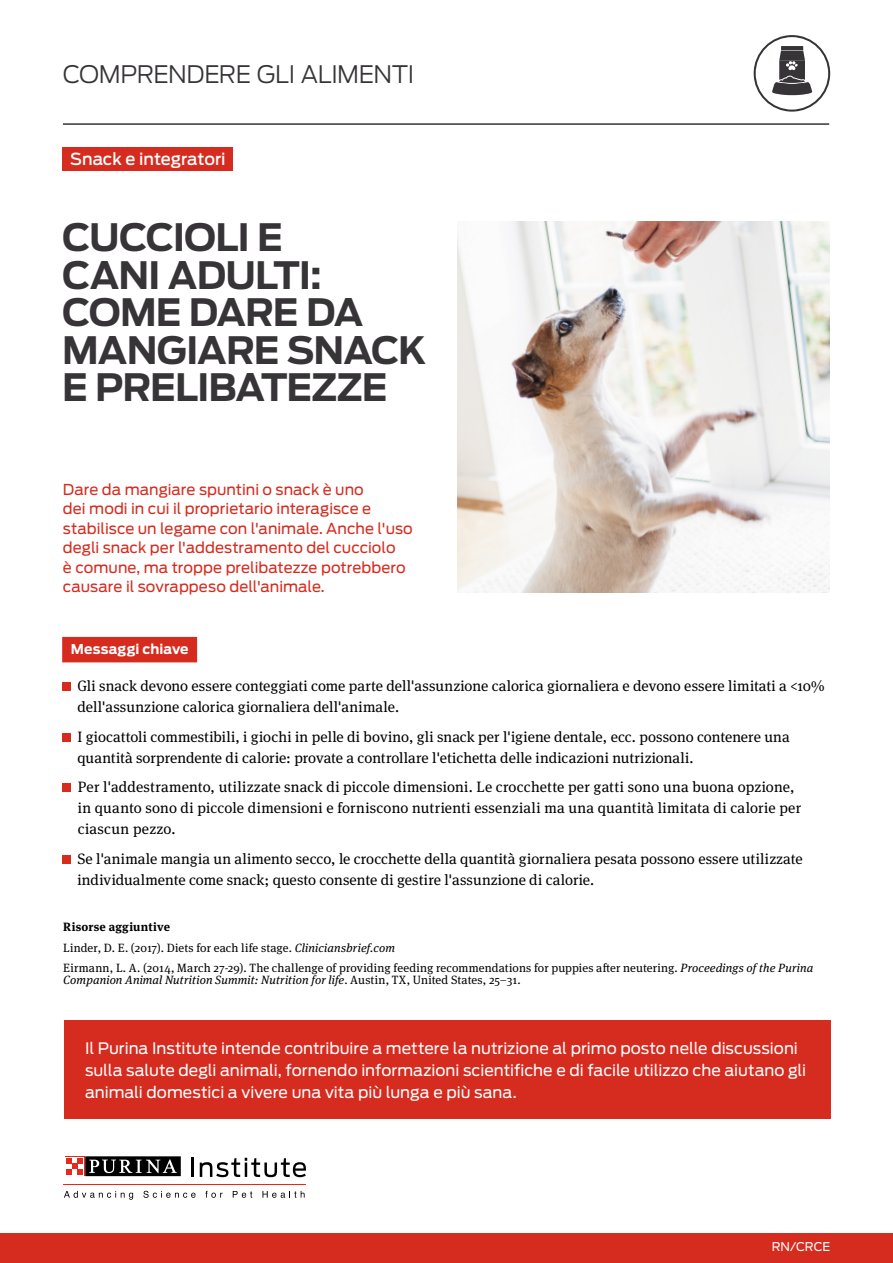
<style>
.page{position:relative;width:893px;height:1263px;background:#fff}
.page>*{position:absolute;margin:0;border:0;box-sizing:border-box;transform-origin:0 0}
.t1{font:700 37.5px/37.5px "Antenna";letter-spacing:-.03em;color:#373437}
.t2{font:300 24px "Antenna";letter-spacing:-.02em;color:#373437}
.t3{font:500 16.5px "Antenna";letter-spacing:-.005em;color:#fff}
.t4{font:15.75px/21.8px "Antenna";color:#fff}
.t5{font:15px/21px "Meta Serif Pro";letter-spacing:.005em;color:#000}
.t6{font:15px/19.5px "Antenna";color:#d62b1f}
.t7{font:700 13.5px "Antenna";letter-spacing:.005em;color:#fff}
.t8{font:12px/20.5px "Meta Serif Pro";letter-spacing:.01em;color:#000}
.t9{font:italic 12px "Meta Serif Pro";letter-spacing:.01em;color:#000}
.t10{font:12px "Antenna";letter-spacing:-.005em;color:#fff}
.s1{font-weight:700}
.s2{font-style:italic}
.s3{font-style:normal}
</style>
<div class="page">
<div style="left:0;top:1233px;width:893px;height:30px;background:#d62b1f"></div>
<hr style="left:63px;top:123px;width:766px;height:2px;background:#373437">
<hr style="left:64px;top:1184px;width:242px;height:1px;background:#e52a1b">
<svg style="left:192px;top:1158px;width:2px;height:19px"></svg>
<svg style="left:200px;top:1158px;width:106px;height:19px"></svg>
<svg style="left:64px;top:1191px;width:69px;height:9px"></svg>
<svg style="left:143px;top:1191px;width:53px;height:7px"></svg>
<svg style="left:205px;top:1191px;width:18px;height:7px"></svg>
<svg style="left:233px;top:1191px;width:19px;height:7px"></svg>
<svg style="left:262px;top:1191px;width:43px;height:7px"></svg>
<svg style="left:85px;top:1176px;width:96px;height:1px"></svg>
<svg style="left:65px;top:1156px;width:20px;height:20px"></svg>
<div style="left:85px;top:1156px;width:96px;height:20px;background:#000"></div>
<svg style="left:89px;top:1159px;width:88px;height:14px"></svg>
<div style="left:65px;top:1157px;width:19px;height:18px;background:#fff"></div>
<svg style="left:66px;top:1158px;width:17px;height:17px"></svg>
<div style="left:63px;top:147px;width:170px;height:24px;background:#d62b1f"></div>
<div style="left:62px;top:637px;width:135px;height:25px;background:#d62b1f"></div>
<div style="left:62px;top:683px;width:9px;height:8px;background:#d62b1f"></div>
<div style="left:62px;top:733px;width:9px;height:9px;background:#d62b1f"></div>
<div style="left:62px;top:784px;width:9px;height:8px;background:#d62b1f"></div>
<div style="left:62px;top:855px;width:9px;height:9px;background:#d62b1f"></div>
<img style="left:458px;top:221px;width:371px;height:371px">
<svg style="left:754px;top:35px;width:76px;height:77px"></svg>
<div style="left:64px;top:1020px;width:766px;height:99px;background:#d62b1f"></div>
<h2 class="t2" style="left:63px;top:58px;width:353px">COMPRENDERE GLI ALIMENTI</h2>
<p class="t3" style="left:70px;top:148px;width:157px">Snack e integratori</p>
<h1 class="t1" style="left:62px;top:219px;width:366px">CUCCIOLI E<br>CANI ADULTI:<br>COME DARE DA<br>MANGIARE SNACK<br>E PRELIBATEZZE</h1>
<p class="t6" style="left:63px;top:479px;width:351px">Dare da mangiare spuntini o snack è uno<br>dei modi in cui il proprietario interagisce e stabilisce un legame con l'animale. Anche l'uso degli snack per l'addestramento del cucciolo<br>è comune, ma troppe prelibatezze potrebbero causare il sovrappeso dell'animale.</p>
<p class="t7" style="left:71px;top:640px;width:119px">Messaggi chiave</p>
<p class="t5" style="left:77px;top:675px;width:749px">Gli snack devono essere conteggiati come parte dell'assunzione calorica giornaliera e devono essere limitati a &lt;10% dell'assunzione calorica giornaliera dell'animale.</p>
<p class="t5" style="left:77px;top:725px;width:714px">I giocattoli commestibili, i giochi in pelle di bovino, gli snack per l'igiene dentale, ecc. possono contenere una quantità sorprendente di calorie: provate a controllare l'etichetta delle indicazioni nutrizionali.</p>
<p class="t5" style="left:78px;top:776px;width:725px">Per l'addestramento, utilizzate snack di piccole dimensioni. Le crocchette per gatti sono una buona opzione, in quanto sono di piccole dimensioni e forniscono nutrienti essenziali ma una quantità limitata di calorie per ciascun pezzo.</p>
<p class="t5" style="left:77px;top:847px;width:727px">Se l'animale mangia un alimento secco, le crocchette della quantità giornaliera pesata possono essere utilizzate individualmente come snack; questo consente di gestire l'assunzione di calorie.</p>
<p class="t8" style="left:63px;top:916px;width:751px"><span class="s1">Risorse aggiuntive<br></span>Linder, D. E. (2017). Diets for each life stage. <span class="s2">Cliniciansbrief.com<br></span>Eirmann, L. A. (2014, March 27-29). The challenge of providing feeding recommendations for puppies after neutering. <span class="s2">Proceedings of the Purina</span></p>
<p class="t9" style="left:63px;top:971px;width:459px">Companion Animal Nutrition Summit: Nutrition for life<span class="s3">. Austin, TX, United States, 25–31.</span></p>
<p class="t4" style="left:85px;top:1037px;width:723px">Il Purina Institute intende contribuire a mettere la nutrizione al primo posto nelle discussioni sulla salute degli animali, fornendo informazioni scientifiche e di facile utilizzo che aiutano gli animali domestici a vivere una vita più lunga e più sana.</p>
<p class="t10" style="left:772px;top:1239px;width:60px">RN/CRCE</p>
</div>
